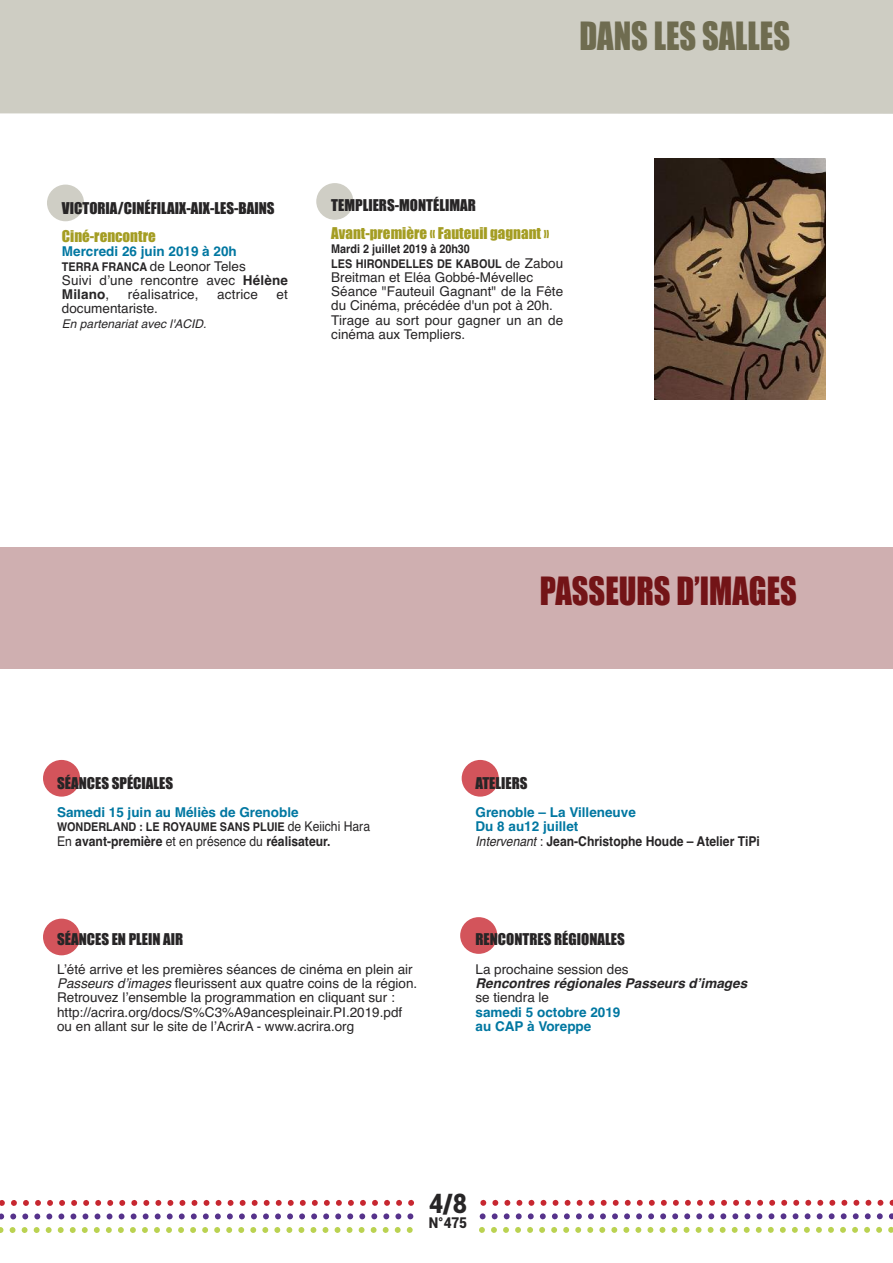
<style>
.page{position:relative;width:893px;height:1263px;background:#fff}
.page>*{position:absolute;margin:0;border:0;box-sizing:border-box;transform-origin:0 0}
.t1{font:36px "Impact";color:#731417;scale:.9 1}
.t2{font:36px "Impact";color:#6f6c50;scale:.9 1}
.t3{font:900 27px "Roboto";color:#272526;scale:.9 1}
.t4{font:15px "Impact";color:#272526}
.t5{font:15px "Impact";color:#a49d23}
.t6{font:900 15px "Roboto";color:#272526;scale:.9 1}
.t7{font:13.5px/14.2px "Helvetica";color:#272526}
.t8{font:700 13.5px/14.2px "Helvetica";color:#0077a1}
.t9{font:700 13.5px "Helvetica";color:#272526;scale:.9 1}
.t10{font:italic 700 13.5px "Helvetica";color:#272526}
.t11{font:700 12px/14.2px "Helvetica";color:#272526;scale:.9 1}
.t12{font:italic 12px "Helvetica";color:#272526}
.s1{font-weight:700;color:#0077a1}
.s2{font-weight:700;font-size:12px}
.s3{font-weight:700}
.s4{font-weight:400;font-size:13.5px}
.s5{font-weight:400}
.s6{font-style:italic}
.s7{font-weight:400;font-style:italic;color:#272526}
.s8{font-weight:400;color:#272526}
.s9{color:#272526}
</style>
<div class="page">
<div style="left:316px;top:183px;width:37px;height:37px;background:#cfcec5;border-radius:50%"></div>
<div style="left:460px;top:917px;width:37px;height:37px;background:#d3545b;border-radius:50%"></div>
<div style="left:43px;top:919px;width:37px;height:36px;background:#d3545b;border-radius:50%"></div>
<svg style="left:0;top:1227px;width:893px;height:6px"></svg>
<svg style="left:0;top:1200px;width:893px;height:6px"></svg>
<svg style="left:0;top:1213px;width:893px;height:6px"></svg>
<div style="left:418px;top:1193px;width:59px;height:48px;background:#fff"></div>
<div style="left:462px;top:760px;width:37px;height:37px;background:#d3545b;border-radius:50%"></div>
<div style="left:43px;top:760px;width:37px;height:37px;background:#d3545b;border-radius:50%"></div>
<div style="left:0;top:548px;width:893px;height:121px;background:#cfafb0"></div>
<div style="left:47px;top:185px;width:37px;height:36px;background:#cfcec5;border-radius:50%"></div>
<div style="left:0;top:0;width:893px;height:114px;background:#cecdc3"></div>
<img style="left:655px;top:158px;width:170px;height:242px">
<h1 class="t2" style="left:579px;top:16px;width:236px">DANS LES SALLES</h1>
<p class="t4" style="left:62px;top:200px;width:214px">VICTORIA/CINÉFILAIX-AIX-LES-BAINS</p>
<p class="t5" style="left:62px;top:228px;width:95px">Ciné-rencontre</p>
<p class="t7" style="left:62px;top:245px;width:227px"><span class="s1">Mercredi 26 juin 2019 à 20h<br></span><span class="s2">TERRA FRANCA</span> de Leonor Teles<br>Suivi d’une rencontre avec <span class="s3">Hélène<br>Milano</span>,</p>
<p class="t7" style="left:128px;top:287px;width:72px">réalisatrice,</p>
<p class="t7" style="left:217px;top:287px;width:42px">actrice</p>
<p class="t7" style="left:277px;top:287px;width:13px">et</p>
<p class="t7" style="left:62px;top:302px;width:98px">documentariste.</p>
<p class="t12" style="left:62px;top:317px;width:146px">En partenariat avec l'ACID.</p>
<p class="t4" style="left:331px;top:197px;width:146px">TEMPLIERS-MONTÉLIMAR</p>
<p class="t5" style="left:331px;top:225px;width:220px">Avant-première « Fauteuil gagnant »</p>
<p class="t11" style="left:331px;top:242px;width:259px">Mardi 2 juillet 2019 à 20h30<br>LES HIRONDELLES DE KABOUL <span class="s4">de Zabou</span></p>
<p class="t7" style="left:331px;top:270px;width:233px">Breitman et Eléa Gobbé-Mévellec<br>Séance "Fauteuil Gagnant" de la Fête du Cinéma, précédée d'un pot à 20h.<br>Tirage au sort pour gagner un an de cinéma aux Templiers.</p>
<h1 class="t1" style="left:540px;top:571px;width:287px">PASSEURS D’IMAGES</h1>
<p class="t4" style="left:57px;top:775px;width:118px">SÉANCES SPÉCIALES</p>
<p class="t8" style="left:57px;top:805px;width:243px">Samedi 15 juin au Méliès de Grenoble</p>
<p class="t11" style="left:57px;top:820px;width:349px">WONDERLAND : LE ROYAUME SANS PLUIE <span class="s4">de Keiichi Hara</span></p>
<p class="t9" style="left:57px;top:833px;width:305px"><span class="s5">En</span> avant-première <span class="s5">et en présence du</span> réalisateur.</p>
<p class="t4" style="left:57px;top:931px;width:128px">SÉANCES EN PLEIN AIR</p>
<p class="t7" style="left:57px;top:962px;width:362px">L’été arrive et les premières séances de cinéma en plein air <span class="s6">Passeurs d’images</span> fleurissent aux quatre coins de la région.<br>Retrouvez l’ensemble la programmation en cliquant sur : http://acrira.org/docs/S%C3%A9ancespleinair.PI.2019.pdf ou en allant sur le site de l’AcrirA - www.acrira.org</p>
<p class="t4" style="left:476px;top:775px;width:54px">ATELIERS</p>
<p class="t8" style="left:476px;top:805px;width:286px">Grenoble – La Villeneuve<br>Du 8 au12 juillet<br><span class="s7">Intervenant</span> <span class="s8">:</span> <span class="s9">Jean-Christophe Houde – Atelier TiPi</span></p>
<p class="t4" style="left:476px;top:931px;width:151px">RENCONTRES RÉGIONALES</p>
<p class="t7" style="left:476px;top:962px;width:155px">La prochaine session des</p>
<p class="t10" style="left:476px;top:975px;width:273px">Rencontres régionales Passeurs d’images</p>
<p class="t7" style="left:476px;top:991px;width:75px">se tiendra le</p>
<p class="t8" style="left:476px;top:1005px;width:146px">samedi 5 octobre 2019 au CAP à Voreppe</p>
<h2 class="t3" style="left:429px;top:1188px;width:43px">4/8</h2>
<p class="t6" style="left:429px;top:1214px;width:44px">N°475</p>
</div>
